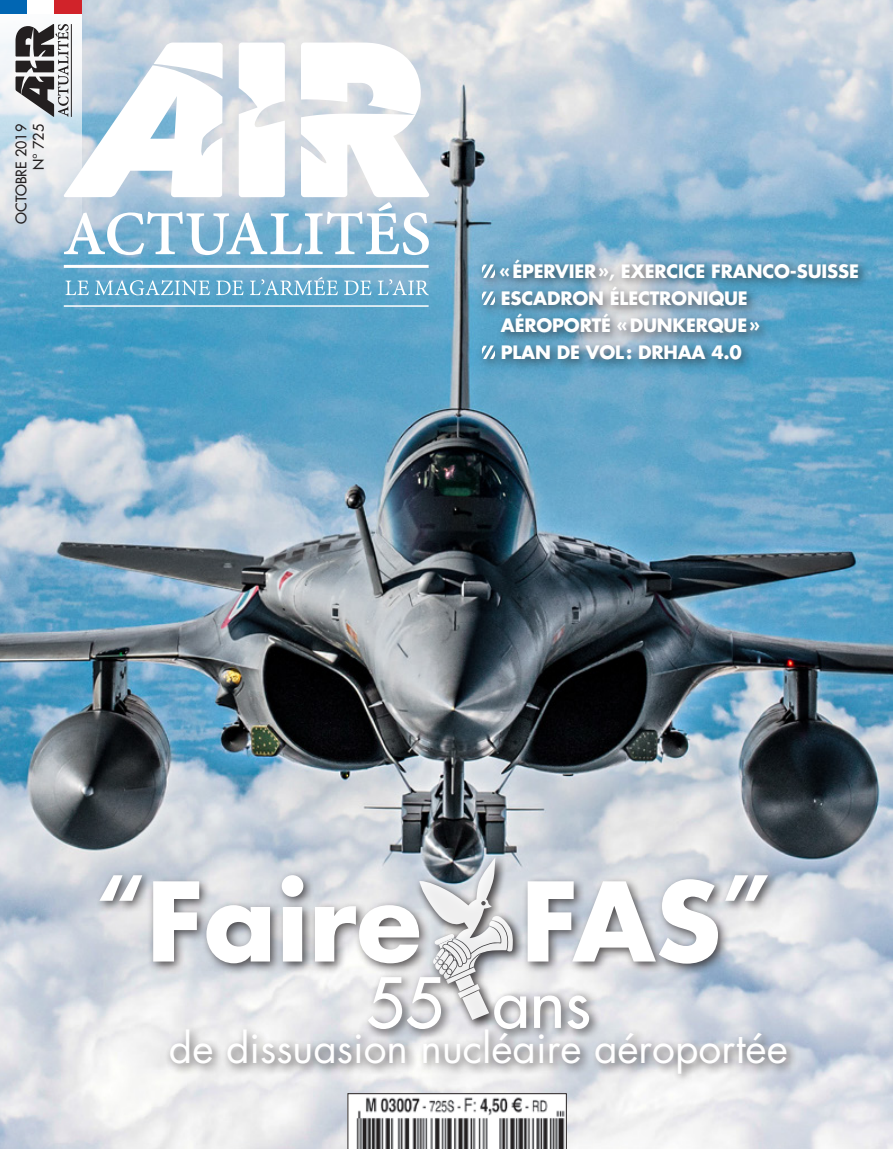
<style>
.page{position:relative;width:893px;height:1149px;background:#fff}
.page>*{position:absolute;margin:0;border:0;box-sizing:border-box;transform-origin:0 0}
.t1{font:700 106.35px "Futura Std";color:#fff}
.t2{font:500 67.35px "Futura Std";color:#fff}
.t3{font:40.65px "Futura Std";color:#fff}
.Petit_titre_couv{font:700 18px/27px "Futura Std";letter-spacing:-.01em;color:#fff}
.t4{font:500 14.25px/17.1px "Futura Std";color:#231f20;text-align:right}
</style>
<div class="page">
<img style="left:0;top:0;width:893px;height:1148px">
<svg style="left:0;top:14px;width:82px;height:440px;background:#7eb6d2"></svg>
<div style="left:0;top:0;width:28px;height:14px;background:#0166b3"></div>
<div style="left:28px;top:0;width:27px;height:14px;background:#fff"></div>
<div style="left:55px;top:0;width:27px;height:14px;background:#d1232a"></div>
<svg style="left:16px;top:24px;width:414px;height:231px"></svg>
<hr style="left:64px;top:265px;width:365px;height:3px;background:#fff">
<hr style="left:64px;top:305px;width:365px;height:2px;background:#fff">
<svg style="left:65px;top:277px;width:364px;height:18px;background:#7eb8d5"></svg>
<div style="left:94px;top:852px;width:685px;height:179px;background:#231f20;opacity:.75"></div>
<div style="left:414px;top:852px;width:110px;height:177px;background:#231f20;opacity:.65"></div>
<svg style="left:419px;top:857px;width:94px;height:113px"></svg>
<div style="left:476px;top:254px;width:394px;height:117px;background:#231f20;opacity:.65"></div>
<svg style="left:482px;top:264px;width:13px;height:14px"></svg>
<svg style="left:482px;top:291px;width:13px;height:14px"></svg>
<svg style="left:482px;top:345px;width:13px;height:14px"></svg>
<div style="left:165px;top:970px;width:633px;height:114px;background:#231f20;opacity:.75"></div>
<svg style="left:347px;top:1092px;width:220px;height:56px"></svg>
<p class="t4" style="left:13px;top:224px;width:101px;rotate:-90deg">Octobre 2019<br>N° 725</p>
<p class="Petit_titre_couv" style="left:500px;top:257px;width:361px">«ÉPERVIER», EXERCICE FRANCO-SUISSE</p>
<p class="Petit_titre_couv" style="left:501px;top:284px;width:261px">ESCADRON ÉLECTRONIQUE<br>AÉROPORTÉ «DUNKERQUE»</p>
<p class="Petit_titre_couv" style="left:501px;top:338px;width:243px">PLAN DE VOL: DRHAA 4.0</p>
<p class="t1" style="left:98px;top:850px;width:673px"><sup>“</sup>Faire FAS<sup>”</sup></p>
<p class="t2" style="left:366px;top:960px;width:227px">55 ans</p>
<p class="t3" style="left:169px;top:1021px;width:620px">de dissuasion nucléaire aéroportée</p>
</div>
